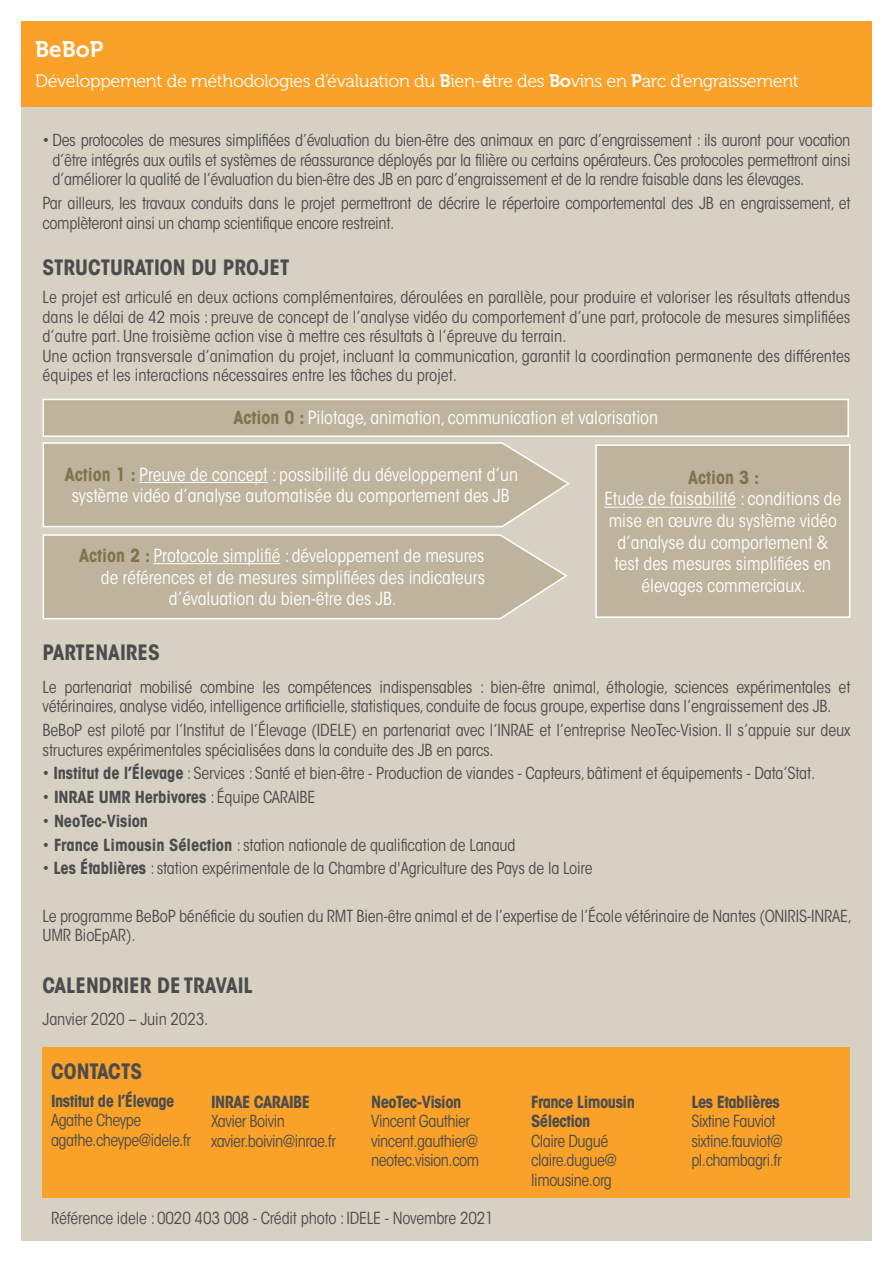
<style>
.page{position:relative;width:893px;height:1263px;background:#fff}
.page>*{position:absolute;margin:0;border:0;box-sizing:border-box;transform-origin:0 0}
.t1{font:22.5px "Museo 700";color:#fff}
.t2{font:700 condensed 21px "ITC Avant Garde Std";color:#4b4c4d}
.t3{font:condensed 18px/21.6px "ITC Avant Garde Std";color:#fff;text-align:center}
.t4{font:18px "Museo 300";letter-spacing:-.02em;color:#fff}
.t5{font:700 condensed 18px "ITC Avant Garde Std";color:#7f754d}
.t6{font:condensed 16.5px/19.5px "ITC Avant Garde Std";letter-spacing:-.01em;color:#4b4c4d}
.t7{font:condensed 16.5px/19.5px "ITC Avant Garde Std";letter-spacing:-.03em;color:#4b4c4d}
.t8{font:700 condensed 16.5px/19.5px "ITC Avant Garde Std";letter-spacing:-.03em;color:#4b4c4d}
.t9{font:700 condensed 16.5px "ITC Avant Garde Std";letter-spacing:-.01em;color:#4b4c4d}
.s1{font-family:"Museo 700"}
.s2{font-weight:700;color:#7f754d}
.s3{font-weight:700}
.s4{font-weight:400}
</style>
<div class="page">
<div style="left:21px;top:38px;width:851px;height:1203px;background:#d7d1c3"></div>
<div style="left:21px;top:21px;width:851px;height:85px;background:#f9a129"></div>
<div style="left:43px;top:1047px;width:807px;height:151px;background:#f9a129"></div>
<svg style="left:42px;top:442px;width:528px;height:86px;background:#c2b9a5"></svg>
<svg style="left:42px;top:534px;width:526px;height:86px;background:#c2b9a4"></svg>
<div style="left:596px;top:445px;width:254px;height:172px;background:#beb49e"></div>
<hr style="left:604px;top:507px;width:132px;height:1px;background:#fff">
<div style="left:595px;top:444px;width:255px;height:174px;border:2px solid #fff"></div>
<div style="left:43px;top:399px;width:805px;height:37px;background:#beb49e"></div>
<div style="left:43px;top:399px;width:806px;height:38px;border:2px solid #fff"></div>
<h1 class="t1" style="left:35px;top:37px;width:70px">BeBoP</h1>
<p class="t4" style="left:35px;top:71px;width:765px">Développement de méthodologies d’évaluation du <span class="s1">B</span>ien-<span class="s1">ê</span>tre des <span class="s1">Bo</span>vins en <span class="s1">P</span>arc d’engraissement</p>
<p class="t6" style="left:52px;top:131px;width:800px;text-align:justify;text-indent:-10px">• Des protocoles de mesures simplifiées d’évaluation du bien-être des animaux en parc d’engraissement : ils auront pour vocation d’être intégrés aux outils et systèmes de réassurance déployés par la filière ou certains opérateurs. Ces protocoles permettront ainsi d’améliorer la qualité de l’évaluation du bien-être des JB en parc d’engraissement et de la rendre faisable dans les élevages.</p>
<p class="t6" style="left:43px;top:193px;width:809px">Par ailleurs, les travaux conduits dans le projet permettront de décrire le répertoire comportemental des JB en engraissement, et complèteront ainsi un champ scientifique encore restreint.</p>
<p class="t2" style="left:43px;top:254px;width:248px">STRUCTURATION DU PROJET</p>
<p class="t6" style="left:43px;top:288px;width:810px">Le projet est articulé en deux actions complémentaires, déroulées en parallèle, pour produire et valoriser les résultats attendus dans le délai de 42 mois : preuve de concept de l’analyse vidéo du comportement d’une part, protocole de mesures simplifiées d’autre part. Une troisième action vise à mettre ces résultats à l’épreuve du terrain.<br>Une action transversale d’animation du projet, incluant la communication, garantit la coordination permanente des différentes équipes et les interactions nécessaires entre les tâches du projet.</p>
<p class="t3" style="left:233px;top:407px;width:426px"><span class="s2">Action 0 :</span> Pilotage, animation, communication et valorisation</p>
<p class="t3" style="left:65px;top:463px;width:455px"><span class="s2">Action 1 :</span> Preuve de concept : possibilité du développement d’un système vidéo d’analyse automatisée du comportement des JB</p>
<p class="t3" style="left:79px;top:545px;width:407px"><span class="s2">Action 2 :</span> Protocole simplifié : développement de mesures</p>
<p class="t3" style="left:101px;top:566px;width:386px">de références et de mesures simplifiées des indicateurs</p>
<p class="t3" style="left:169px;top:588px;width:229px">d’évaluation du bien-être des JB.</p>
<p class="t5" style="left:688px;top:466px;width:73px">Action 3 :</p>
<p class="t3" style="left:604px;top:488px;width:238px">Etude de faisabilité : conditions de mise en œuvre du système vidéo d’analyse du comportement &amp; test des mesures simplifiées en élevages commerciaux.</p>
<p class="t2" style="left:43px;top:639px;width:119px">PARTENAIRES</p>
<p class="t6" style="left:43px;top:677px;width:809px">Le partenariat mobilisé combine les compétences indispensables : bien-être animal, éthologie, sciences expérimentales et vétérinaires, analyse vidéo, intelligence artificielle, statistiques, conduite de focus groupe, expertise dans l’engraissement des JB.</p>
<p class="t6" style="left:43px;top:720px;width:809px">BeBoP est piloté par l’Institut de l’Élevage (IDELE) en partenariat avec l’INRAE et l’entreprise NeoTec-Vision. Il s’appuie sur deux structures expérimentales spécialisées dans la conduite des JB en parcs.</p>
<p class="t6" style="left:43px;top:764px;width:774px">• <span class="s3">Institut de l’Élevage</span> : Services : Santé et bien-être - Production de viandes - Capteurs, bâtiment et équipements - Data’Stat.</p>
<p class="t9" style="left:43px;top:786px;width:274px"><span class="s4">•</span> INRAE UMR Herbivores <span class="s4">: Équipe CARAIBE</span></p>
<p class="t9" style="left:43px;top:810px;width:107px"><span class="s4">•</span> NeoTec-Vision</p>
<p class="t6" style="left:43px;top:835px;width:475px">• <span class="s3">France Limousin Sélection</span> : station nationale de qualification de Lanaud</p>
<p class="t6" style="left:43px;top:859px;width:551px">• <span class="s3">Les Établières</span> : station expérimentale de la Chambre d'Agriculture des Pays de la Loire</p>
<p class="t6" style="left:43px;top:906px;width:811px">Le programme BeBoP bénéficie du soutien du RMT Bien-être animal et de l’expertise de l’École vétérinaire de Nantes (ONIRIS-INRAE,<br>UMR BioEpAR).</p>
<p class="t2" style="left:43px;top:971px;width:212px">CALENDRIER DE TRAVAIL</p>
<p class="t6" style="left:43px;top:1009px;width:167px">Janvier 2020 – Juin 2023.</p>
<p class="t2" style="left:51px;top:1057px;width:93px">CONTACTS</p>
<p class="t8" style="left:51px;top:1091px;width:125px">Institut de l’Élevage</p>
<p class="t7" style="left:51px;top:1110px;width:142px">Agathe Cheype agathe.cheype@idele.fr</p>
<p class="t8" style="left:211px;top:1092px;width:100px">INRAE CARAIBE</p>
<p class="t7" style="left:211px;top:1111px;width:127px">Xavier Boivin xavier.boivin@inrae.fr</p>
<p class="t8" style="left:371px;top:1092px;width:92px">NeoTec-Vision</p>
<p class="t7" style="left:371px;top:1111px;width:110px">Vincent Gauthier vincent.gauthier@ neotec.vision.com</p>
<p class="t6" style="left:51px;top:1208px;width:444px">Référence idele : 0020 403 008 - Crédit photo : IDELE - Novembre 2021</p>
<p class="t8" style="left:531px;top:1092px;width:105px">France Limousin<br>Sélection</p>
<p class="t7" style="left:531px;top:1131px;width:87px">Claire Dugué claire.dugue@ limousine.org</p>
<p class="t8" style="left:691px;top:1092px;width:90px">Les Etablières</p>
<p class="t7" style="left:691px;top:1111px;width:93px">Sixtine Fauviot sixtine.fauviot@ pl.chambagri.fr</p>
</div>
